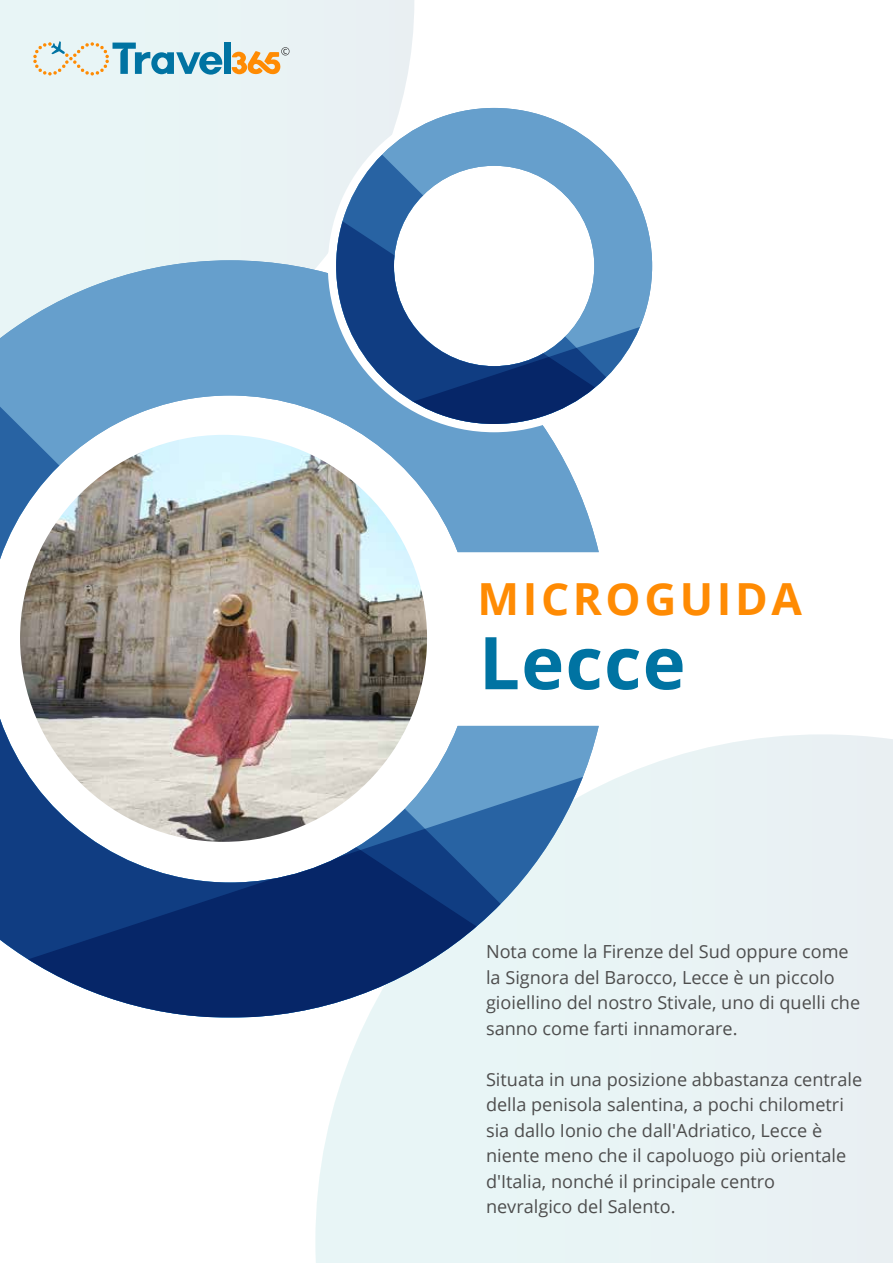
<style>
.page{position:relative;width:893px;height:1263px;background:#fff}
.page>*{position:absolute;margin:0;border:0;box-sizing:border-box;transform-origin:0 0}
.t1{font:700 72.75px "Open Sans";letter-spacing:.015em;color:#0073a2}
.t2{font:700 44.25px "Open Sans";letter-spacing:.08em;color:#ff8b03}
.t3{font:18px/25.5px "Open Sans";color:#4d4d4d}
</style>
<div class="page">
<div style="left:315px;top:734px;width:578px;height:529px;background:#e9f3f5"></div>
<div style="left:0;top:0;width:414px;height:260px;background:#e8f4f5"></div>
<svg style="left:0;top:260px;width:588px;height:255px;fill:#669fcc"></svg>
<img style="left:0;top:515px;width:599px;height:251px">
<svg style="left:0;top:766px;width:599px;height:251px"></svg>
<svg style="left:336px;top:108px;width:307px;height:105px"></svg>
<svg style="left:336px;top:213px;width:316px;height:108px"></svg>
<svg style="left:336px;top:321px;width:307px;height:103px"></svg>
<div style="left:224px;top:43px;width:7px;height:31px;background:#0073a2"></div>
<svg style="left:33px;top:41px;width:189px;height:35px;background:#b3d2d7"></svg>
<svg style="left:232px;top:47px;width:57px;height:27px;background:#efc48b"></svg>
<h2 class="t2" style="left:478px;top:568px;width:326px">MICROGUIDA</h2>
<h1 class="t1" style="left:479px;top:611px;width:208px">Lecce</h1>
<p class="t3" style="left:486px;top:938px;width:376px">Nota come la Firenze del Sud oppure come la Signora del Barocco, Lecce è un piccolo gioiellino del nostro Stivale, uno di quelli che sanno come farti innamorare.</p>
<p class="t3" style="left:486px;top:1066px;width:378px">Situata in una posizione abbastanza centrale della penisola salentina, a pochi chilometri sia dallo Ionio che dall'Adriatico, Lecce è niente meno che il capoluogo più orientale d'Italia, nonché il principale centro nevralgico del Salento.</p>
</div>
